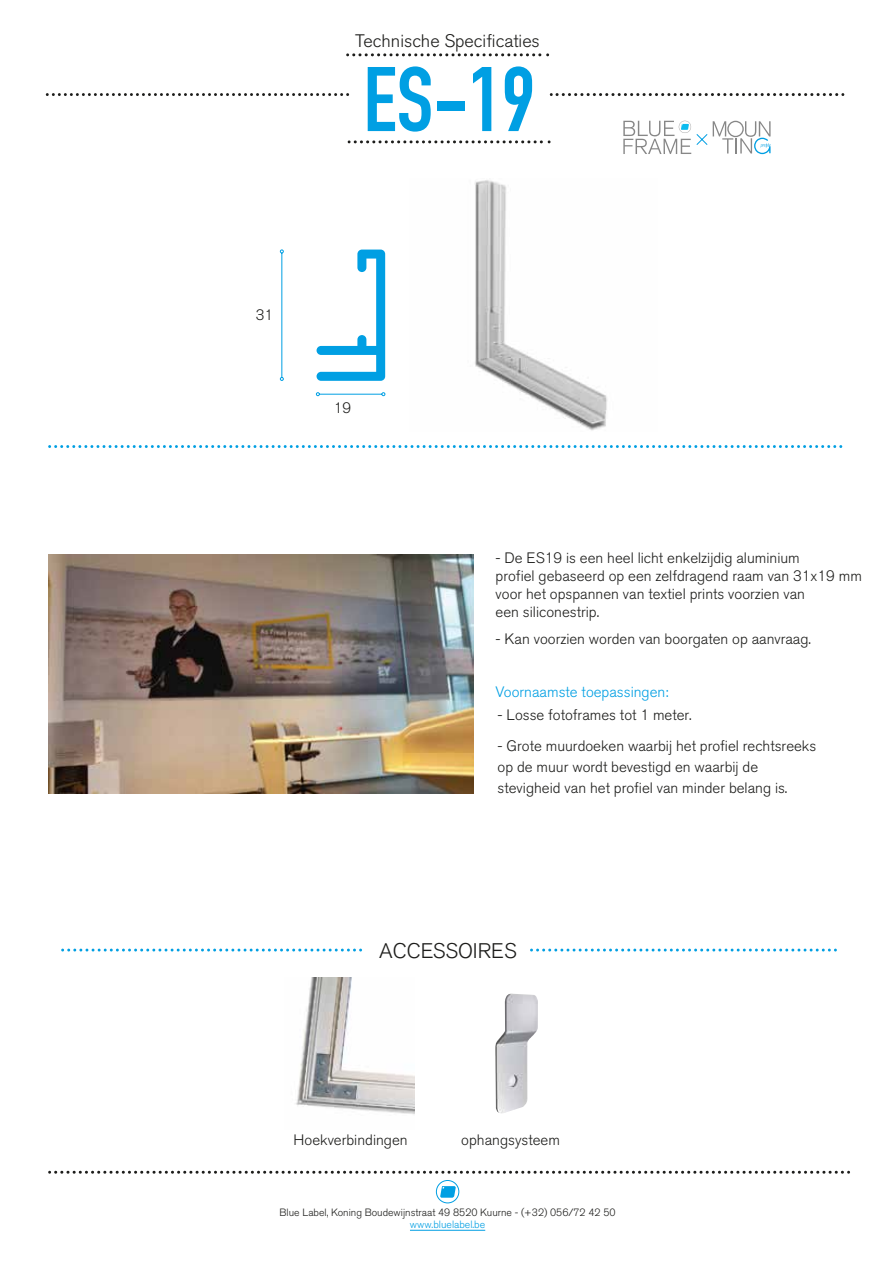
<style>
.page{position:relative;width:893px;height:1263px;background:#fff}
.page>*{position:absolute;margin:0;border:0;box-sizing:border-box;transform-origin:0 0}
.t1{font:90px "DIN Engschrift Std";color:#009fe3}
.t2{font:300 21px "Akzidenz Grotesk BQ";color:#1d1d1b}
.t3{font:300 18px "Akzidenz Grotesk BQ";color:#1d1d1b}
.t4{font:300 15px/18px "Akzidenz Grotesk BQ";color:#1d1d1b}
.t5{font:300 15px "Akzidenz Grotesk BQ";color:#009fe3}
.t6{font:300 10.5px "Akzidenz Grotesk BQ";color:#1d1d1b}
.t7{font:300 10.5px "Akzidenz Grotesk BQ";color:#009fe3}
</style>
<div class="page">
<svg style="left:50px;top:1171px;width:800px;height:3px"></svg>
<div style="left:436px;top:1180px;width:23px;height:23px;border:1px solid #009fe3;border-radius:50%"></div>
<svg style="left:440px;top:1186px;width:16px;height:12px"></svg>
<hr style="left:410px;top:1230px;width:75px;height:1px;background:#009fe3">
<svg style="left:348px;top:53px;width:201px;height:3px"></svg>
<svg style="left:50px;top:445px;width:793px;height:3px"></svg>
<svg style="left:47px;top:93px;width:295px;height:3px"></svg>
<svg style="left:551px;top:93px;width:286px;height:3px"></svg>
<svg style="left:63px;top:948px;width:299px;height:3px"></svg>
<svg style="left:538px;top:948px;width:298px;height:3px"></svg>
<img style="left:295px;top:977px;width:120px;height:137px">
<img style="left:475px;top:180px;width:133px;height:251px">
<hr style="left:319px;top:394px;width:63px;height:1px;background:#009fe3">
<svg style="left:316px;top:392px;width:4px;height:4px"></svg>
<hr style="left:281px;top:253px;width:1px;height:124px;background:#009fe3">
<svg style="left:280px;top:377px;width:4px;height:4px"></svg>
<svg style="left:317px;top:250px;width:68px;height:131px"></svg>
<svg style="left:623px;top:121px;width:148px;height:33px"></svg>
<svg style="left:349px;top:140px;width:201px;height:3px"></svg>
<img style="left:495px;top:994px;width:43px;height:120px">
<img style="left:49px;top:554px;width:425px;height:239px">
<p class="t3" style="left:355px;top:31px;width:186px">Technische Specificaties</p>
<h1 class="t1" style="left:363px;top:47px;width:173px">ES-19</h1>
<p class="t4" style="left:256px;top:307px;width:19px">31</p>
<p class="t4" style="left:334px;top:399px;width:19px">19</p>
<p class="t4" style="left:496px;top:549px;width:368px">- De ES19 is een heel licht enkelzijdig aluminium<br>profiel gebaseerd op een zelfdragend raam van 31x19 mm voor het opspannen van textiel prints voorzien van<br>een siliconestrip.</p>
<p class="t4" style="left:496px;top:630px;width:317px">- Kan voorzien worden van boorgaten op aanvraag.</p>
<p class="t5" style="left:496px;top:683px;width:174px">Voornaamste toepassingen:</p>
<p class="t4" style="left:498px;top:706px;width:196px">- Losse fotoframes tot 1 meter.</p>
<p class="t4" style="left:498px;top:736px;width:320px;line-height:21px">- Grote muurdoeken waarbij het profiel rechtsreeks op de muur wordt bevestigd en waarbij de stevigheid van het profiel van minder belang is.</p>
<h2 class="t2" style="left:379px;top:939px;width:139px">ACCESSOIRES</h2>
<p class="t4" style="left:294px;top:1131px;width:116px">Hoekverbindingen</p>
<p class="t4" style="left:461px;top:1131px;width:100px">ophangsysteem</p>
<p class="t6" style="left:280px;top:1207px;width:338px">Blue Label, Koning Boudewijnstraat 49 8520 Kuurne - (+32) 056/72 42 50</p>
<p class="t7" style="left:410px;top:1219px;width:77px">www.bluelabel.be</p>
</div>
